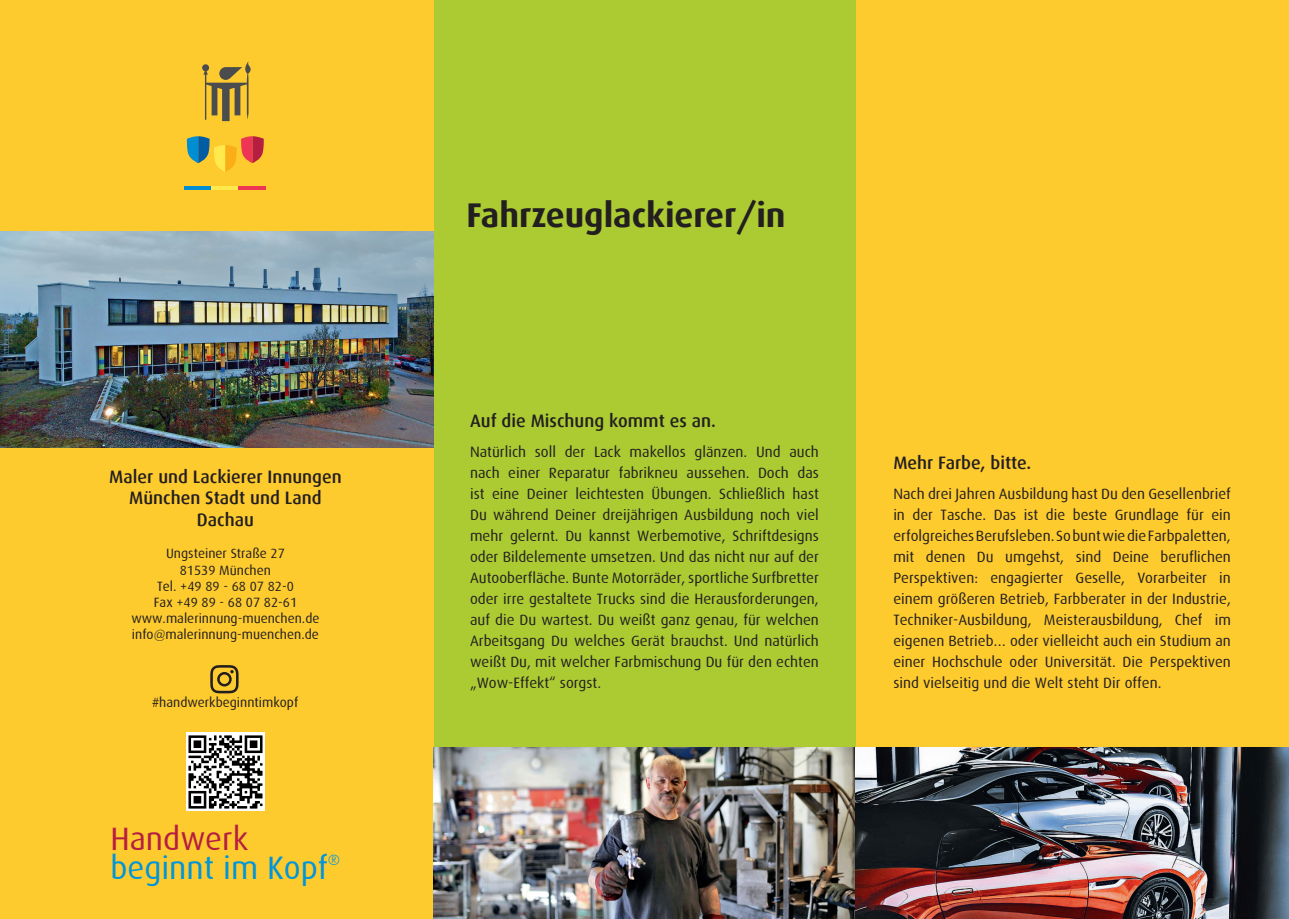
<style>
.page{position:relative;width:1289px;height:919px;background:#fff}
.page>*{position:absolute;margin:0;border:0;box-sizing:border-box;transform-origin:0 0}
.Hauprüberschrift{font:700 34.35px "Dax";color:#231f20}
.t1{font:32.4px "Dax";color:#0095d9}
.t2{font:32.4px "Dax";color:#b51e41}
.Überschrift{font:500 18px/21.6px "Dax";color:#231f20;text-align:center}
.Fließtext{font:15px/21px "Dax";color:#231f20;text-align:justify}
.t3{font:13.5px "Dax";color:#231f20}
</style>
<div class="page">
<div style="left:855px;top:0;width:433px;height:918px;background:#fecb2f"></div>
<div style="left:434px;top:0;width:421px;height:918px;background:#accb33"></div>
<div style="left:0;top:0;width:434px;height:918px;background:#fecb2f"></div>
<img style="left:0;top:231px;width:434px;height:216px">
<svg style="left:186px;top:136px;width:78px;height:36px"></svg>
<hr style="left:185px;top:186px;width:27px;height:4px;background:#008ed3">
<hr style="left:212px;top:186px;width:27px;height:4px;background:#ffe94d">
<hr style="left:239px;top:186px;width:27px;height:4px;background:#ee3554">
<svg style="left:202px;top:61px;width:49px;height:60px"></svg>
<img style="left:187px;top:733px;width:77px;height:77px">
<img style="left:434px;top:747px;width:854px;height:171px">
<svg style="left:210px;top:665px;width:28px;height:28px"></svg>
<p class="Überschrift" style="left:109px;top:465px;width:234px">Maler und Lackierer Innungen<br>München Stadt und Land</p>
<p class="Überschrift" style="left:197px;top:509px;width:58px">Dachau</p>
<p class="t3" style="left:166px;top:546px;width:120px">Ungsteiner Straße 27</p>
<p class="t3" style="left:180px;top:562px;width:93px">81539 München</p>
<p class="t3" style="left:157px;top:578px;width:138px">Tel. +49 89 - 68 07 82-0</p>
<p class="t3" style="left:154px;top:594px;width:145px">Fax +49 89 - 68 07 82-61</p>
<p class="t3" style="left:131px;top:611px;width:190px">www.malerinnung-muenchen.de</p>
<p class="t3" style="left:132px;top:627px;width:188px">info@malerinnung-muenchen.de</p>
<p class="t3" style="left:152px;top:695px;width:148px">#handwerkbeginntimkopf</p>
<p class="t2" style="left:110px;top:821px;width:139px">Handwerk</p>
<p class="t1" style="left:110px;top:849px;width:231px">beginnt im Kopf<sup>®</sup></p>
<p class="Hauprüberschrift" style="left:466px;top:196px;width:321px">Fahrzeuglackierer/in</p>
<p class="Überschrift" style="left:470px;top:410px;width:247px">Auf die Mischung kommt es an.</p>
<p class="Fließtext" style="left:470px;top:441px;width:350px">Natürlich soll der Lack makellos glänzen. Und auch nach einer Reparatur fabrikneu aussehen. Doch das ist eine Deiner leichtesten Übungen. Schließlich hast Du während Deiner dreijährigen Ausbildung noch viel mehr gelernt. Du kannst Werbemotive, Schriftdesigns oder Bildelemente umsetzen. Und das nicht nur auf der Autooberfläche. Bunte Motorräder, sportliche Surfbretter oder irre gestaltete Trucks sind die Herausforderungen, auf die Du wartest. Du weißt ganz genau, für welchen Arbeitsgang Du welches Gerät brauchst. Und natürlich weißt Du, mit welcher Farbmischung Du für den echten „Wow-Effekt“ sorgst.</p>
<p class="Überschrift" style="left:893px;top:452px;width:139px">Mehr Farbe, bitte.</p>
<p class="Fließtext" style="left:893px;top:483px;width:339px">Nach drei Jahren Ausbildung hast Du den Gesellenbrief in der Tasche. Das ist die beste Grundlage für ein erfolgreiches Berufsleben. So bunt wie die Farbpaletten, mit denen Du umgehst, sind Deine beruflichen Perspektiven: engagierter Geselle, Vorarbeiter in einem größeren Betrieb, Farbberater in der Industrie, Techniker-Ausbildung, Meisterausbildung, Chef im eigenen Betrieb… oder vielleicht auch ein Studium an einer Hochschule oder Universität. Die Perspektiven sind vielseitig und die Welt steht Dir offen.</p>
</div>
